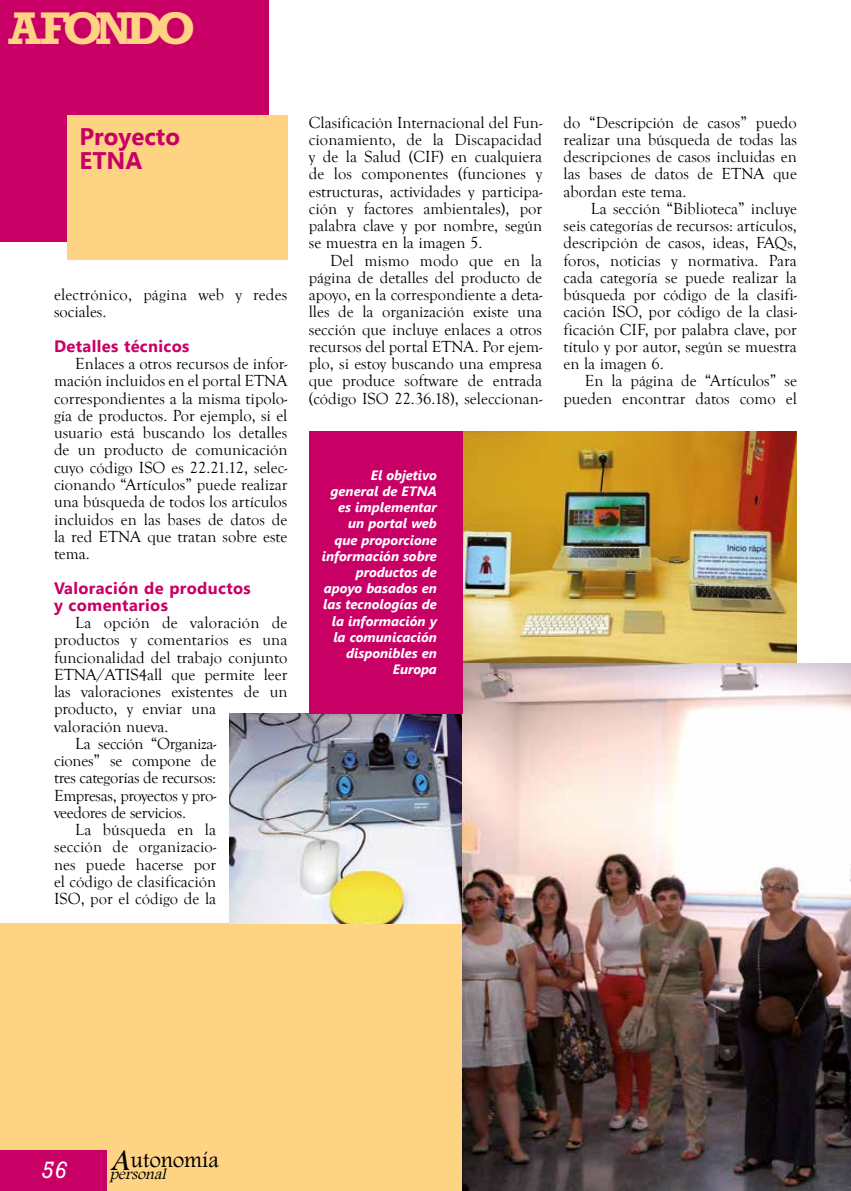
<style>
.page{position:relative;width:851px;height:1191px;background:#fff}
.page>*{position:absolute;margin:0;border:0;box-sizing:border-box;transform-origin:0 0}
.t1{font:700 46.5px "Rockwell";letter-spacing:-.15em;color:#fed383}
.t2{font:italic 30.75px "Footlight MT Light";color:#000}
.t3{font:700 24px/24px "Segoe UI";color:#c80065}
.t4{font:italic 24px "Rockwell";color:#fff}
.t5{font:22.5px "Footlight MT Light";color:#000}
.TEXTO{font:16.5px/17.2px "Goudy Old Style T";color:#000;text-align:justify}
.LADILLO{font:700 16.5px "Segoe UI";letter-spacing:.02em;color:#c80065}
.t6{font:italic 15.9px "Footlight MT Light";color:#000}
.PIE_DE_FOTO{font:italic 700 13.5px/16.2px "Segoe UI";color:#fff;text-align:right}
</style>
<div class="page">
<div style="left:0;top:923px;width:850px;height:268px;background:#fed383"></div>
<div style="left:0;top:0;width:268px;height:241px;background:#c80065"></div>
<div style="left:0;top:1150px;width:106px;height:41px;background:#c80065"></div>
<div style="left:67px;top:115px;width:220px;height:144px;background:#fed383"></div>
<img style="left:229px;top:713px;width:233px;height:210px">
<img style="left:462px;top:431px;width:334px;height:232px">
<img style="left:462px;top:663px;width:388px;height:528px">
<div style="left:309px;top:431px;width:153px;height:282px;background:#c80065"></div>
<p class="t1" style="left:9px;top:0;width:188px">A FONDO</p>
<p class="t3" style="left:80px;top:123px;width:102px">Proyecto<br>ETNA</p>
<p class="TEXTO" style="left:54px;top:286px;width:235px">electrónico, página web y redes sociales.</p>
<p class="LADILLO" style="left:54px;top:334px;width:137px">Detalles técnicos</p>
<p class="TEXTO" style="left:54px;top:355px;width:235px;text-indent:21px">Enlaces a otros recursos de infor&shy;mación incluidos en el portal ETNA correspondientes a la misma tipolo&shy;gía de productos. Por ejemplo, si el usuario está buscando los detalles de un producto de comunicación cuyo código ISO es 22.21.12, selec&shy;cionando “Artículos” puede realizar una búsqueda de todos los artículos incluidos en las bases de datos de la red ETNA que tratan sobre este tema.</p>
<p class="LADILLO" style="left:54px;top:576px;width:198px">Valoración de productos</p>
<p class="LADILLO" style="left:54px;top:593px;width:115px">y comentarios</p>
<p class="TEXTO" style="left:54px;top:614px;width:235px;text-align:left;text-indent:21px">La opción de valoración de productos y comentarios es una funcionalidad del trabajo conjunto<br>ETNA/ATIS4all que permite leer las valoraciones existentes de un producto, y enviar una valoración nueva.</p>
<p class="TEXTO" style="left:54px;top:735px;width:164px;text-indent:21px">La sección “Organiza&shy;ciones” se compone de tres categorías de recursos:<br>Empresas, proyectos y pro&shy;veedores de servicios.</p>
<p class="TEXTO" style="left:54px;top:821px;width:164px;text-indent:21px">La búsqueda en la sección de organizacio&shy;nes puede hacerse por el código de clasificación ISO, por el código de la</p>
<p class="TEXTO" style="left:309px;top:114px;width:235px">Clasificación Internacional del Fun&shy;cionamiento, de la Discapacidad y de la Salud (CIF) en cualquiera de los componentes (funciones y estructuras, actividades y participa&shy;ción y factores ambientales), por palabra clave y por nombre, según se muestra en la imagen 5.</p>
<p class="TEXTO" style="left:309px;top:252px;width:235px;text-indent:21px">Del mismo modo que en la página de detalles del producto de apoyo, en la correspondiente a deta&shy;lles de la organización existe una sección que incluye enlaces a otros recursos del portal ETNA. Por ejem&shy;plo, si estoy buscando una empresa que produce software de entrada (código ISO 22.36.18), seleccionan-</p>
<p class="PIE_DE_FOTO" style="left:322px;top:466px;width:117px">El objetivo general de ETNA es implementar un portal web que proporcione información sobre productos de apoyo basados en las tecnologías de la información y la comunicación disponibles en<br>Europa</p>
<p class="TEXTO" style="left:563px;top:114px;width:235px">do “Descripción de casos” puedo realizar una búsqueda de todas las descripciones de casos incluidas en las bases de datos de ETNA que abordan este tema.</p>
<p class="TEXTO" style="left:563px;top:200px;width:235px;text-indent:27px">La sección “Biblioteca” incluye seis categorías de recursos: artículos, descripción de casos, ideas, FAQs, foros, noticias y normativa. Para cada categoría se puede realizar la búsqueda por código de la clasifi&shy;cación ISO, por código de la clasi&shy;ficación CIF, por palabra clave, por título y por autor, según se muestra en la imagen 6.</p>
<p class="TEXTO" style="left:563px;top:373px;width:235px;text-align:right">En la página de “Artículos” se pueden encontrar datos como el</p>
<p class="t2" style="left:111px;top:1141px;width:27px">A</p>
<p class="t5" style="left:131px;top:1146px;width:90px">utonomía</p>
<p class="t4" style="left:41px;top:1156px;width:27px">56</p>
<p class="t6" style="left:110px;top:1164px;width:61px">personal</p>
</div>
